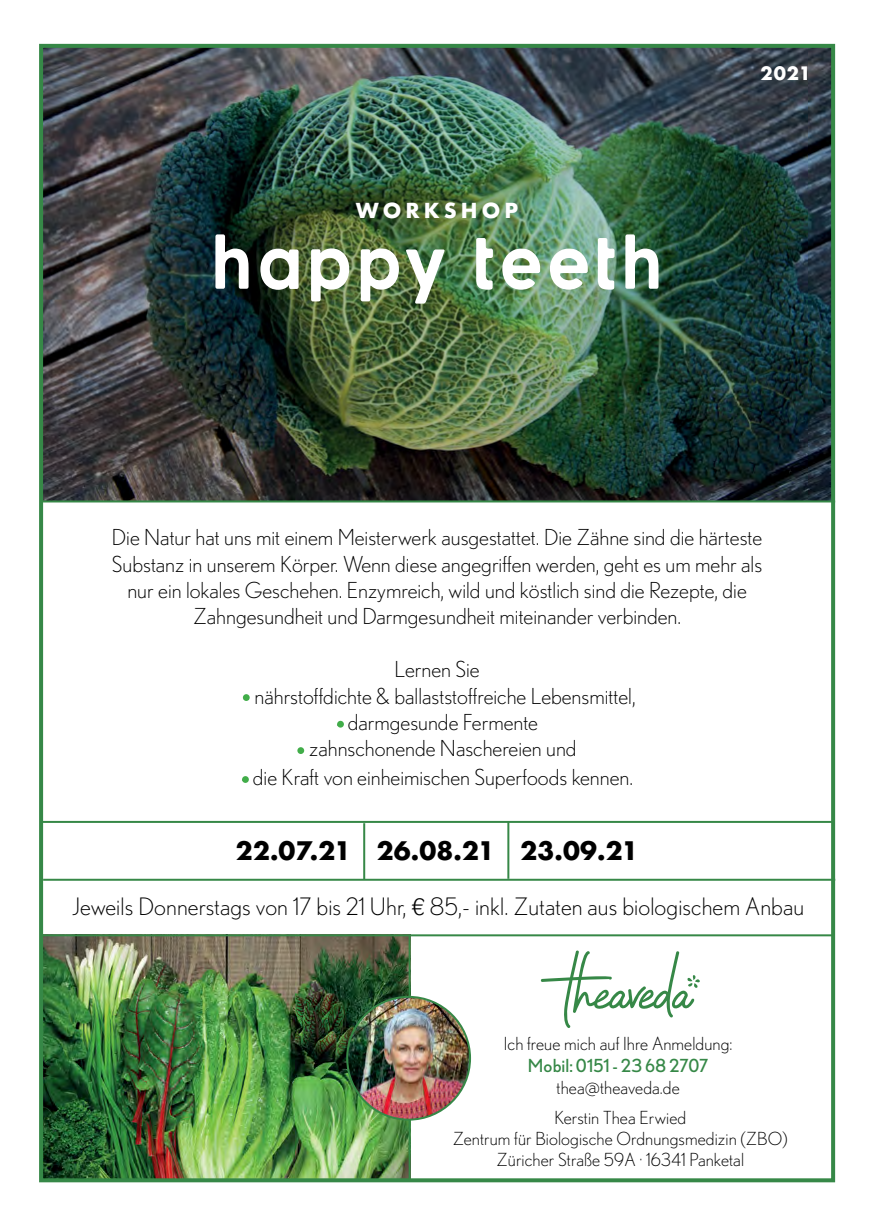
<style>
.page{position:relative;width:874px;height:1225px;background:#fff}
.page>*{position:absolute;margin:0;border:0;box-sizing:border-box;transform-origin:0 0}
.t1{font:71.8px "Mimi Mimi";letter-spacing:.05em;color:#fff}
.t2{font:700 24.8px "Futura";letter-spacing:.005em;color:#000}
.t3{font:300 24px "Nobel";letter-spacing:.005em;color:#000}
.t4{font:300 22px/26.4px "Nobel";color:#000;text-align:center}
.t5{font:700 20.2px "Futura";letter-spacing:.2em;color:#fff}
.t6{font:300 18px/20.8px "Nobel";letter-spacing:.005em;color:#000;text-align:center}
.t7{font:18px "Nobel";letter-spacing:.005em;color:#368847}
.t8{font:700 18px "Futura";color:#fff}
.s1{font-family:"Helvetica"}
</style>
<div class="page">
<img style="left:44px;top:936px;width:364px;height:241px">
<img style="left:44px;top:49px;width:785px;height:451px">
<hr style="left:42px;top:934px;width:791px;height:2px;background:#368847">
<hr style="left:408px;top:935px;width:2px;height:244px;background:#368847">
<svg style="left:540px;top:950px;width:159px;height:78px"></svg>
<hr style="left:43px;top:500px;width:791px;height:2px;background:#368847">
<img style="left:347px;top:997px;width:123px;height:122px;border-radius:61px">
<div style="left:346px;top:996px;width:125px;height:124px;border:2px solid #368847;border-radius:50%"></div>
<hr style="left:41px;top:821px;width:791px;height:2px;background:#368847">
<hr style="left:43px;top:878px;width:791px;height:2px;background:#368847">
<hr style="left:363px;top:823px;width:2px;height:57px;background:#368847">
<hr style="left:507px;top:822px;width:2px;height:57px;background:#368847">
<div style="left:243px;top:694px;width:6px;height:7px;background:#41ad49;border-radius:50%"></div>
<div style="left:337px;top:721px;width:7px;height:6px;background:#41ad49;border-radius:50%"></div>
<div style="left:297px;top:747px;width:7px;height:7px;background:#41ad49;border-radius:50%"></div>
<div style="left:242px;top:776px;width:7px;height:7px;background:#41ad49;border-radius:50%"></div>
<div style="left:39px;top:44px;width:795px;height:1138px;border:4px solid #368847"></div>
<p class="t5" style="left:356px;top:196px;width:163px">WORKSHOP</p>
<h1 class="t1" style="left:210px;top:221px;width:454px">happy teeth</h1>
<p class="t8" style="left:760px;top:60px;width:52px">2021</p>
<p class="t4" style="left:112px;top:524px;width:651px">Die Natur hat uns mit einem Meisterwerk ausgestattet. Die Zähne sind die härteste Substanz in unserem Körper. Wenn diese angegriffen werden, geht es um mehr als nur ein lokales Geschehen. Enzymreich, wild und köstlich sind die Rezepte, die Zahngesundheit und Darmgesundheit miteinander verbinden.</p>
<p class="t4" style="left:394px;top:656px;width:87px">Lernen Sie</p>
<p class="t4" style="left:243px;top:682px;width:394px">- nährstoffdichte &amp; ballaststoffreiche Lebensmittel,</p>
<p class="t4" style="left:336px;top:708px;width:203px">- darmgesunde Fermente</p>
<p class="t4" style="left:297px;top:735px;width:280px">- zahnschonende Naschereien und</p>
<p class="t4" style="left:241px;top:764px;width:393px">- die Kraft von einheimischen Superfoods kennen.</p>
<p class="t2" style="left:236px;top:833px;width:403px">22.07.21 26.08.21 23.09.21</p>
<p class="t3" style="left:72px;top:893px;width:733px">Jeweils Donnerstags von 17 bis 21 Uhr, <span class="s1">€</span> 85,- inkl. Zutaten aus biologischem Anbau</p>
<p class="t6" style="left:503px;top:1032px;width:230px">Ich freue mich auf Ihre Anmeldung:</p>
<p class="t7" style="left:527px;top:1055px;width:182px">Mobil: 0151 - 23 68 2707</p>
<p class="t6" style="left:556px;top:1076px;width:124px">thea@theaveda.de</p>
<p class="t6" style="left:452px;top:1107px;width:336px">Kerstin Thea Erwied<br>Zentrum für Biologische Ordnungsmedizin (ZBO)<br>Züricher Straße 59A · 16341 Panketal</p>
</div>
